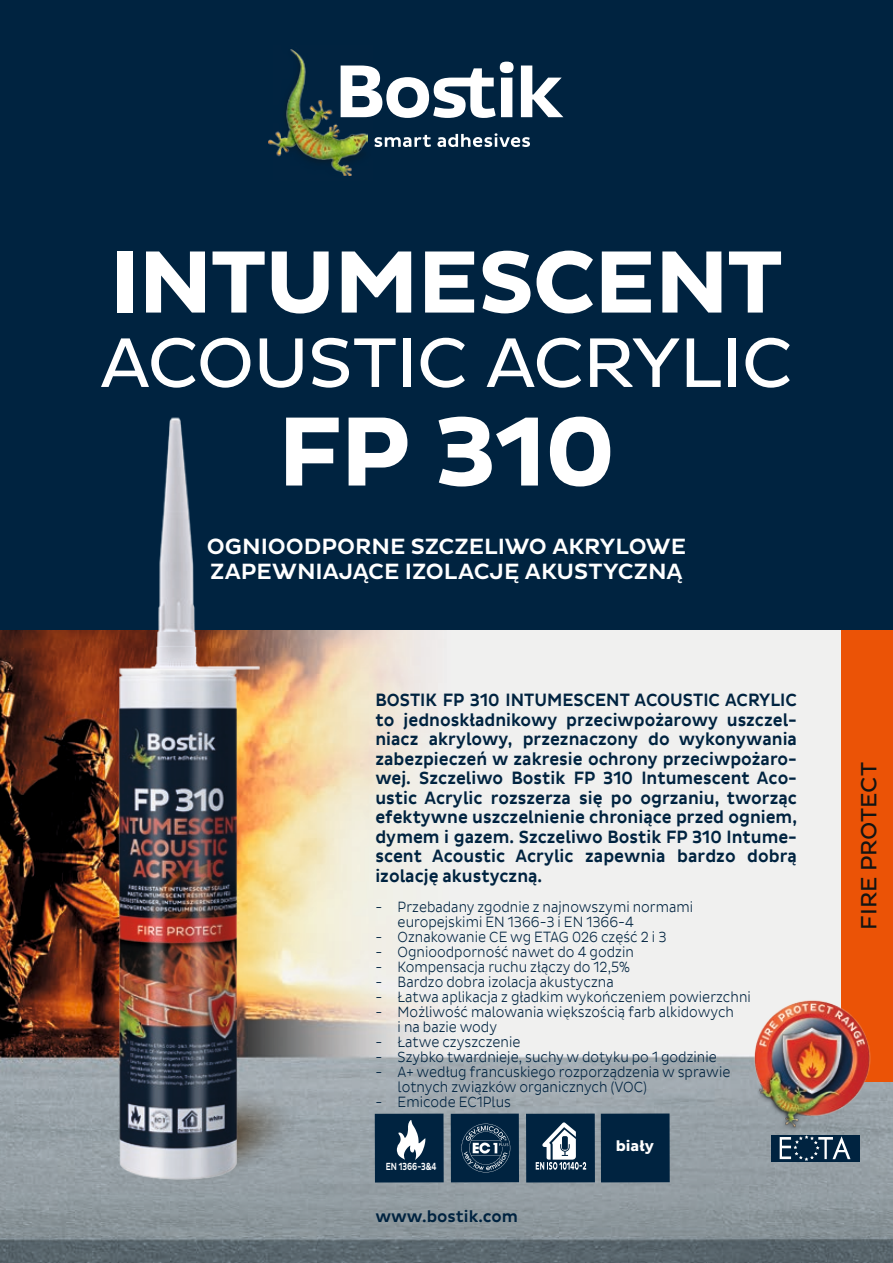
<style>
.page{position:relative;width:893px;height:1263px;background:#fff}
.page>*{position:absolute;margin:0;border:0;box-sizing:border-box;transform-origin:0 0}
.t1{font:700 99.9px "Bostik";color:#fff}
.t2{font:700 89.85px "Bostik";letter-spacing:-.02em;color:#fff}
.t3{font:71.4px "Bostik";letter-spacing:-.015em;color:#fff}
.t4{font:500 22.5px/25.5px "Bostik";letter-spacing:-.005em;color:#fff}
.t5{font:22.5px "Bostik";color:#131413}
.t6{font:500 18px/19.5px "Bostik Office";color:#002340;text-align:justify;scale:.9 1}
.t7{font:500 16.5px "Bostik";color:#002340;scale:.95 1}
.t8{font:700 15.15px "Bostik";color:#fff}
.t9{font:300 15px/15px "Bostik Office";color:#002340;scale:.85 1}
.t10{font:500 10.5px "Bostik";color:#fff;scale:.71 1}
</style>
<div class="page">
<div style="left:0;top:0;width:893px;height:633px;background:#002340"></div>
<img style="left:0;top:631px;width:893px;height:632px">
<div style="left:841px;top:631px;width:52px;height:451px;background:#eb5306"></div>
<svg style="left:251px;top:1090px;width:51px;height:101px;background:#939b9f"></svg>
<img style="left:268px;top:50px;width:100px;height:126px">
<svg style="left:374px;top:135px;width:57px;height:12px"></svg>
<svg style="left:437px;top:133px;width:93px;height:14px"></svg>
<svg style="left:341px;top:62px;width:222px;height:56px"></svg>
<div style="left:375px;top:1113px;width:69px;height:69px;background:#002340"></div>
<div style="left:526px;top:1113px;width:69px;height:69px;background:#002340"></div>
<div style="left:601px;top:1113px;width:69px;height:69px;background:#002340"></div>
<img style="left:106px;top:630px;width:145px;height:565px">
<img style="left:143px;top:417px;width:131px;height:270px">
<div style="left:451px;top:1113px;width:68px;height:69px;background:#002340"></div>
<svg style="left:397px;top:1120px;width:28px;height:40px"></svg>
<svg style="left:461px;top:1123px;width:49px;height:49px"></svg>
<svg style="left:536px;top:1122px;width:50px;height:48px"></svg>
<img style="left:743px;top:992px;width:138px;height:138px">
<div style="left:771px;top:1135px;width:88px;height:26px;background:#002340"></div>
<svg style="left:780px;top:1135px;width:70px;height:26px"></svg>
<h2 class="t2" style="left:110px;top:231px;width:675px">INTUMESCENT</h2>
<h3 class="t3" style="left:100px;top:322px;width:695px">ACOUSTIC ACRYLIC</h3>
<h1 class="t1" style="left:278px;top:395px;width:339px">FP 310</h1>
<h3 class="t4" style="left:207px;top:534px;width:481px">OGNIOODPORNE SZCZELIWO AKRYLOWE<br>ZAPEWNIAJĄCE IZOLACJĘ AKUSTYCZNĄ</h3>
<p class="t6" style="left:375px;top:691px;width:470px">BOSTIK FP 310 INTUMESCENT ACOUSTIC ACRYLIC to jednoskładnikowy przeciwpożarowy uszczel&shy;niacz akrylowy, przeznaczony do wykonywania zabezpieczeń w zakresie ochrony przeciwpożaro&shy;wej. Szczeliwo Bostik FP 310 Intumescent Aco&shy;ustic Acrylic rozszerza się po ogrzaniu, tworząc efektywne uszczelnienie chroniące przed ogniem, dymem i gazem. Szczeliwo Bostik FP 310 Intume&shy;scent Acoustic Acrylic zapewnia bardzo dobrą izolację akustyczną.</p>
<p class="t9" style="left:398px;top:899px;width:349px;text-indent:-22px">- Przebadany zgodnie z najnowszymi normami europejskimi EN 1366-3 i EN 1366-4</p>
<p class="t9" style="left:375px;top:929px;width:344px">- Oznakowanie CE wg ETAG 026 część 2 i 3</p>
<p class="t9" style="left:375px;top:944px;width:306px">- Ognioodporność nawet do 4 godzin</p>
<p class="t9" style="left:375px;top:959px;width:301px">- Kompensacja ruchu złączy do 12,5%</p>
<p class="t9" style="left:375px;top:974px;width:282px">- Bardzo dobra izolacja akustyczna</p>
<p class="t9" style="left:375px;top:989px;width:443px">- Łatwa aplikacja z gładkim wykończeniem powierzchni</p>
<p class="t9" style="left:398px;top:1004px;width:397px;text-indent:-22px">- Możliwość malowania większością farb alkidowych i na bazie wody</p>
<p class="t9" style="left:375px;top:1034px;width:172px">- Łatwe czyszczenie</p>
<p class="t9" style="left:375px;top:1049px;width:403px">- Szybko twardnieje, suchy w dotyku po 1 godzinie</p>
<p class="t9" style="left:398px;top:1064px;width:393px;text-indent:-22px">- A+ według francuskiego rozporządzenia w sprawie lotnych związków organicznych (VOC)</p>
<p class="t9" style="left:375px;top:1094px;width:161px">- Emicode EC1Plus</p>
<p class="t10" style="left:386px;top:1160px;width:73px">EN 1366-3&amp;4</p>
<p class="t7" style="left:375px;top:1207px;width:152px">www.bostik.com</p>
<p class="t8" style="left:616px;top:1137px;width:40px">biały</p>
<h3 class="t5" style="left:856px;top:930px;width:169px;rotate:-90deg">FIRE PROTECT</h3>
</div>
